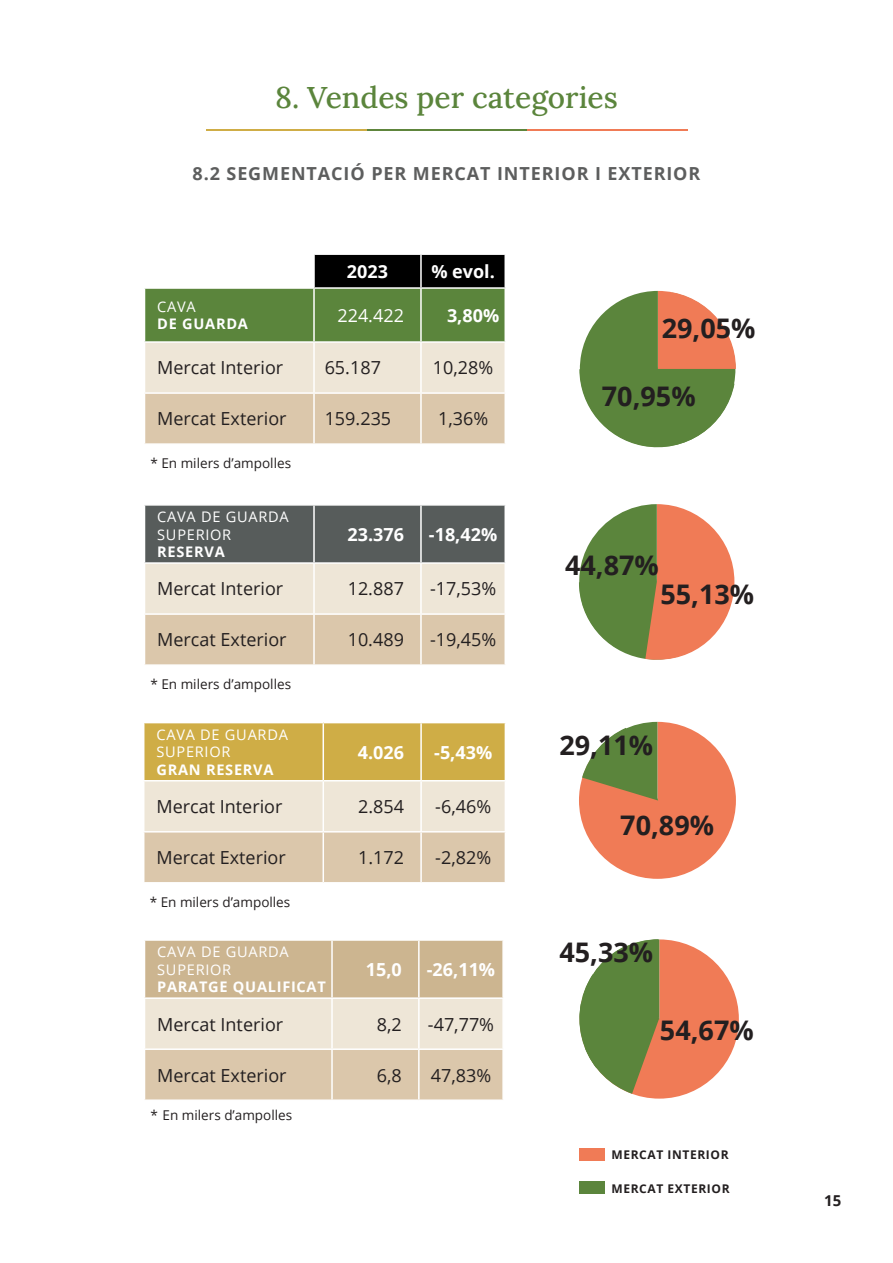
<style>
.page{position:relative;width:893px;height:1263px;background:#fff}
.page>*{position:absolute;margin:0;border:0;box-sizing:border-box;transform-origin:0 0}
.t1{font:500 30px "Lora";color:#5b853c}
.datos_tablas{font:700 27px "Open Sans";color:#231f20}
.datos_tablas-2{font:18px "Open Sans";color:#231f20}
.datos_tablas-3{font:700 18px "Open Sans";color:#fff}
.subtitols{font:700 18px "Open Sans";letter-spacing:.05em;color:#5d5e5e}
.datos_tablas-4{font:18px "Open Sans";color:#fff}
.t2{font:700 15px "Open Sans";color:#231f20}
.t3{font:14.55px/17.5px "Open Sans";letter-spacing:.05em;color:#fff}
.t4{font:700 14.55px "Open Sans";letter-spacing:.05em;color:#fff}
.datos_tablas-5{font:13.5px "Open Sans";color:#231f20}
.datos_tablas-6{font:700 12px "Open Sans";letter-spacing:.05em;color:#231f20}
</style>
<div class="page">
<hr style="left:366px;top:129px;width:161px;height:2px;background:#5e853c">
<hr style="left:206px;top:129px;width:160px;height:2px;background:#cfad46">
<hr style="left:527px;top:129px;width:161px;height:2px;background:#f07b56">
<svg style="left:579px;top:722px;width:157px;height:157px"></svg>
<svg style="left:144px;top:255px;width:361px;height:189px;background:#acb191"></svg>
<hr style="left:314px;top:443px;width:107px;height:2px;background:#fff">
<hr style="left:421px;top:443px;width:85px;height:2px;background:#fff">
<hr style="left:144px;top:255px;width:1px;height:32px;background:#fff">
<hr style="left:313px;top:255px;width:2px;height:32px;background:#fff">
<hr style="left:420px;top:255px;width:2px;height:32px;background:#fff">
<hr style="left:504px;top:255px;width:2px;height:32px;background:#fff">
<hr style="left:144px;top:287px;width:170px;height:2px;background:#fff">
<hr style="left:314px;top:287px;width:107px;height:2px;background:#fff">
<hr style="left:421px;top:287px;width:85px;height:2px;background:#fff">
<svg style="left:144px;top:506px;width:361px;height:159px;background:#b3ac9f"></svg>
<hr style="left:314px;top:664px;width:107px;height:2px;background:#fff">
<hr style="left:421px;top:664px;width:85px;height:2px;background:#fff">
<svg style="left:144px;top:723px;width:362px;height:160px;background:#ddc998"></svg>
<svg style="left:144px;top:941px;width:359px;height:159px;background:#dcccb1"></svg>
<hr style="left:332px;top:1099px;width:87px;height:2px;background:#fff">
<hr style="left:419px;top:1099px;width:85px;height:2px;background:#fff">
<svg style="left:579px;top:504px;width:156px;height:156px"></svg>
<svg style="left:579px;top:291px;width:157px;height:157px"></svg>
<div style="left:579px;top:1148px;width:26px;height:13px;background:#f07b56"></div>
<div style="left:579px;top:1181px;width:26px;height:13px;background:#5b853c"></div>
<svg style="left:579px;top:939px;width:160px;height:159px"></svg>
<p class="t1" style="left:275px;top:74px;width:344px">8. Vendes per categories</p>
<p class="subtitols" style="left:193px;top:161px;width:509px">8.2 SEGMENTACIÓ PER MERCAT INTERIOR I EXTERIOR</p>
<p class="t3" style="left:157px;top:297px;width:40px">CAVA</p>
<p class="t4" style="left:157px;top:314px;width:92px">DE GUARDA</p>
<p class="datos_tablas-3" style="left:347px;top:259px;width:43px">2023</p>
<p class="datos_tablas-3" style="left:431px;top:259px;width:65px">% evol.</p>
<p class="datos_tablas-4" style="left:337px;top:303px;width:68px">224.422</p>
<p class="datos_tablas-3" style="left:447px;top:303px;width:54px">3,80%</p>
<p class="datos_tablas-2" style="left:157px;top:356px;width:127px">Mercat Interior</p>
<p class="datos_tablas-2" style="left:325px;top:356px;width:58px">65.187</p>
<p class="datos_tablas-2" style="left:433px;top:356px;width:62px">10,28%</p>
<p class="datos_tablas-2" style="left:157px;top:407px;width:131px">Mercat Exterior</p>
<p class="datos_tablas-2" style="left:325px;top:407px;width:68px">159.235</p>
<p class="datos_tablas-2" style="left:438px;top:407px;width:52px">1,36%</p>
<p class="datos_tablas-5" style="left:150px;top:454px;width:142px">* En milers d’ampolles</p>
<p class="t3" style="left:157px;top:508px;width:133px">CAVA DE GUARDA<br>SUPERIOR</p>
<p class="t4" style="left:157px;top:541px;width:69px">RESERVA</p>
<p class="datos_tablas-3" style="left:347px;top:522px;width:58px">23.376</p>
<p class="datos_tablas-3" style="left:429px;top:522px;width:70px">-18,42%</p>
<p class="datos_tablas-2" style="left:157px;top:577px;width:127px">Mercat Interior</p>
<p class="datos_tablas-2" style="left:348px;top:577px;width:58px">12.887</p>
<p class="datos_tablas-2" style="left:430px;top:577px;width:68px">-17,53%</p>
<p class="datos_tablas-2" style="left:157px;top:628px;width:131px">Mercat Exterior</p>
<p class="datos_tablas-2" style="left:348px;top:628px;width:58px">10.489</p>
<p class="datos_tablas-2" style="left:430px;top:628px;width:68px">-19,45%</p>
<p class="datos_tablas-5" style="left:150px;top:675px;width:142px">* En milers d’ampolles</p>
<p class="t3" style="left:156px;top:725px;width:133px">CAVA DE GUARDA<br>SUPERIOR</p>
<p class="t4" style="left:156px;top:759px;width:119px">GRAN RESERVA</p>
<p class="datos_tablas-3" style="left:358px;top:739px;width:48px">4.026</p>
<p class="datos_tablas-3" style="left:434px;top:739px;width:60px">-5,43%</p>
<p class="datos_tablas-2" style="left:156px;top:794px;width:127px">Mercat Interior</p>
<p class="datos_tablas-2" style="left:358px;top:794px;width:47px">2.854</p>
<p class="datos_tablas-2" style="left:435px;top:794px;width:57px">-6,46%</p>
<p class="datos_tablas-2" style="left:156px;top:845px;width:131px">Mercat Exterior</p>
<p class="datos_tablas-2" style="left:358px;top:845px;width:47px">1.172</p>
<p class="datos_tablas-2" style="left:435px;top:845px;width:57px">-2,82%</p>
<p class="datos_tablas-5" style="left:150px;top:892px;width:142px">* En milers d’ampolles</p>
<p class="t3" style="left:157px;top:943px;width:133px">CAVA DE GUARDA<br>SUPERIOR</p>
<p class="t4" style="left:157px;top:976px;width:170px">PARATGE QUALIFICAT</p>
<p class="datos_tablas-3" style="left:366px;top:957px;width:38px">15,0</p>
<p class="datos_tablas-3" style="left:427px;top:957px;width:70px">-26,11%</p>
<p class="datos_tablas-2" style="left:157px;top:1012px;width:127px">Mercat Interior</p>
<p class="datos_tablas-2" style="left:377px;top:1012px;width:27px">8,2</p>
<p class="datos_tablas-2" style="left:428px;top:1012px;width:68px">-47,77%</p>
<p class="datos_tablas-2" style="left:157px;top:1063px;width:131px">Mercat Exterior</p>
<p class="datos_tablas-2" style="left:377px;top:1063px;width:27px">6,8</p>
<p class="datos_tablas-2" style="left:431px;top:1063px;width:62px">47,83%</p>
<p class="datos_tablas-5" style="left:150px;top:1106px;width:143px">* En milers d’ampolles</p>
<p class="datos_tablas" style="left:662px;top:309px;width:95px">29,05%</p>
<p class="datos_tablas" style="left:602px;top:377px;width:95px">70,95%</p>
<p class="datos_tablas" style="left:565px;top:546px;width:95px">44,87%</p>
<p class="datos_tablas" style="left:660px;top:575px;width:95px">55,13%</p>
<p class="datos_tablas" style="left:559px;top:726px;width:95px">29,11%</p>
<p class="datos_tablas" style="left:620px;top:806px;width:95px">70,89%</p>
<p class="datos_tablas" style="left:559px;top:933px;width:95px">45,33%</p>
<p class="datos_tablas" style="left:660px;top:1011px;width:95px">54,67%</p>
<p class="datos_tablas-6" style="left:611px;top:1146px;width:119px">MERCAT INTERIOR</p>
<p class="datos_tablas-6" style="left:611px;top:1180px;width:120px">MERCAT EXTERIOR</p>
<p class="t2" style="left:824px;top:1190px;width:19px">15</p>
</div>
